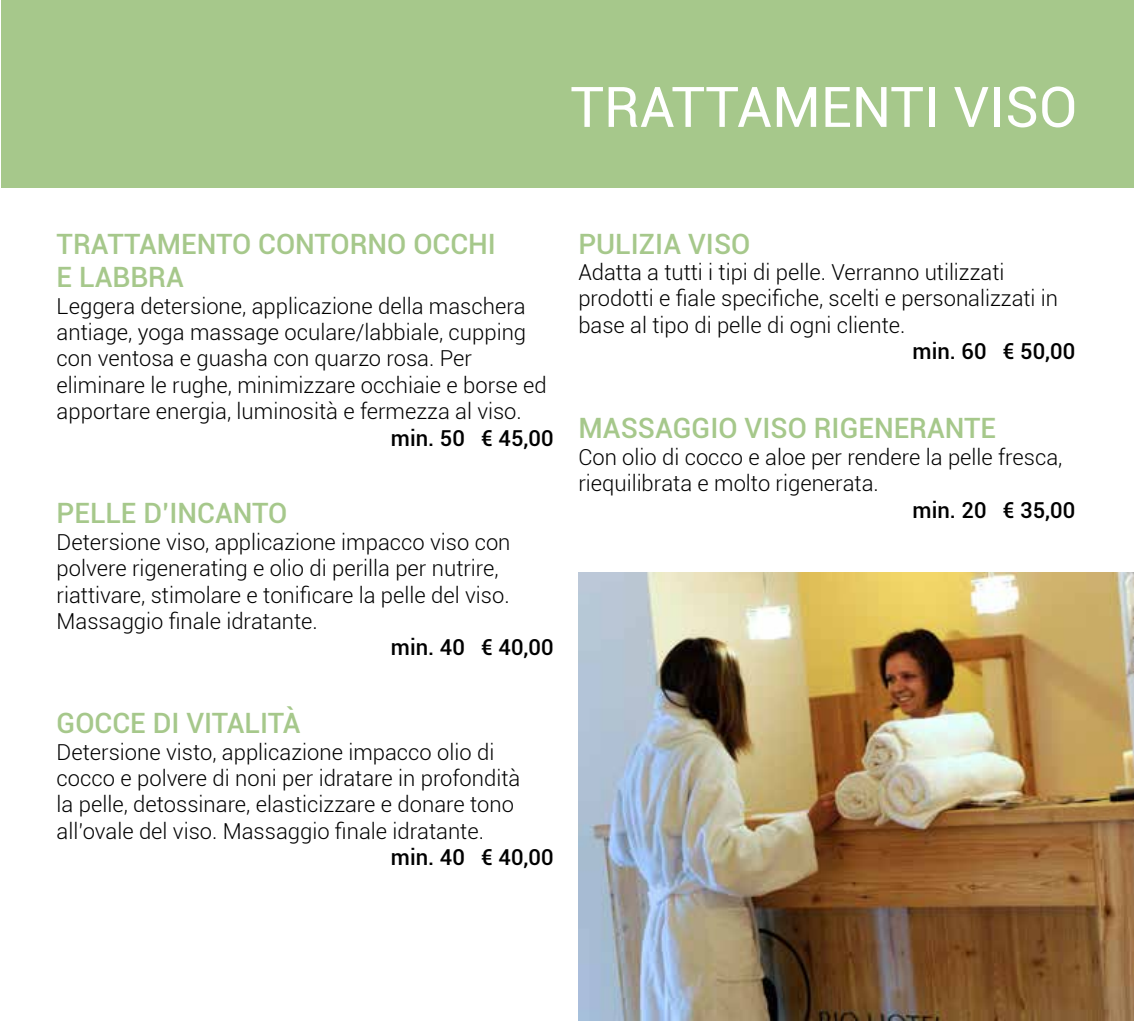
<style>
.page{position:relative;width:1134px;height:1021px;background:#fff}
.page>*{position:absolute;margin:0;border:0;box-sizing:border-box;transform-origin:0 0}
.t1{font:56px "Roboto";color:#fff}
.t2{font:500 28px/33.6px "Roboto";color:#a6c88b}
.t3{font:300 22px/26.4px "Roboto";color:#000}
.t4{font:500 22px "Roboto";color:#000}
</style>
<div class="page">
<div style="left:1px;top:0;width:1133px;height:187px;background:#a6c88b"></div>
<img style="left:579px;top:573px;width:555px;height:447px">
<h1 class="t1" style="left:570px;top:68px;width:508px">TRATTAMENTI VISO</h1>
<p class="t2" style="left:57px;top:226px;width:441px">TRATTAMENTO CONTORNO OCCHI<br>E LABBRA</p>
<p class="t3" style="left:57px;top:292px;width:492px">Leggera detersione, applicazione della maschera antiage, yoga massage oculare/labbiale, cupping con ventosa e guasha con quarzo rosa. Per eliminare le rughe, minimizzare occhiaie e borse ed apportare energia, luminosità e fermezza al viso.</p>
<p class="t4" style="left:391px;top:422px;width:164px">min. 50 € 45,00</p>
<p class="t2" style="left:57px;top:495px;width:232px">PELLE D’INCANTO</p>
<p class="t3" style="left:57px;top:528px;width:455px">Detersione viso, applicazione impacco viso con polvere rigenerating e olio di perilla per nutrire, riattivare, stimolare e tonificare la pelle del viso.<br>Massaggio finale idratante.</p>
<p class="t4" style="left:391px;top:632px;width:164px">min. 40 € 40,00</p>
<p class="t2" style="left:57px;top:705px;width:245px">GOCCE DI VITALITÀ</p>
<p class="t3" style="left:57px;top:737px;width:465px">Detersione visto, applicazione impacco olio di cocco e polvere di noni per idratare in profondità la pelle, detossinare, elasticizzare e donare tono all’ovale del viso. Massaggio finale idratante.</p>
<p class="t4" style="left:391px;top:841px;width:164px">min. 40 € 40,00</p>
<p class="t2" style="left:578px;top:226px;width:174px">PULIZIA VISO</p>
<p class="t3" style="left:578px;top:258px;width:481px">Adatta a tutti i tipi di pelle. Verranno utilizzati prodotti e fiale specifiche, scelti e personalizzati in base al tipo di pelle di ogni cliente.</p>
<p class="t4" style="left:913px;top:336px;width:164px">min. 60 € 50,00</p>
<p class="t2" style="left:578px;top:410px;width:419px">MASSAGGIO VISO RIGENERANTE</p>
<p class="t3" style="left:578px;top:443px;width:486px">Con olio di cocco e aloe per rendere la pelle fresca, riequilibrata e molto rigenerata.</p>
<p class="t4" style="left:913px;top:494px;width:164px">min. 20 € 35,00</p>
</div>
